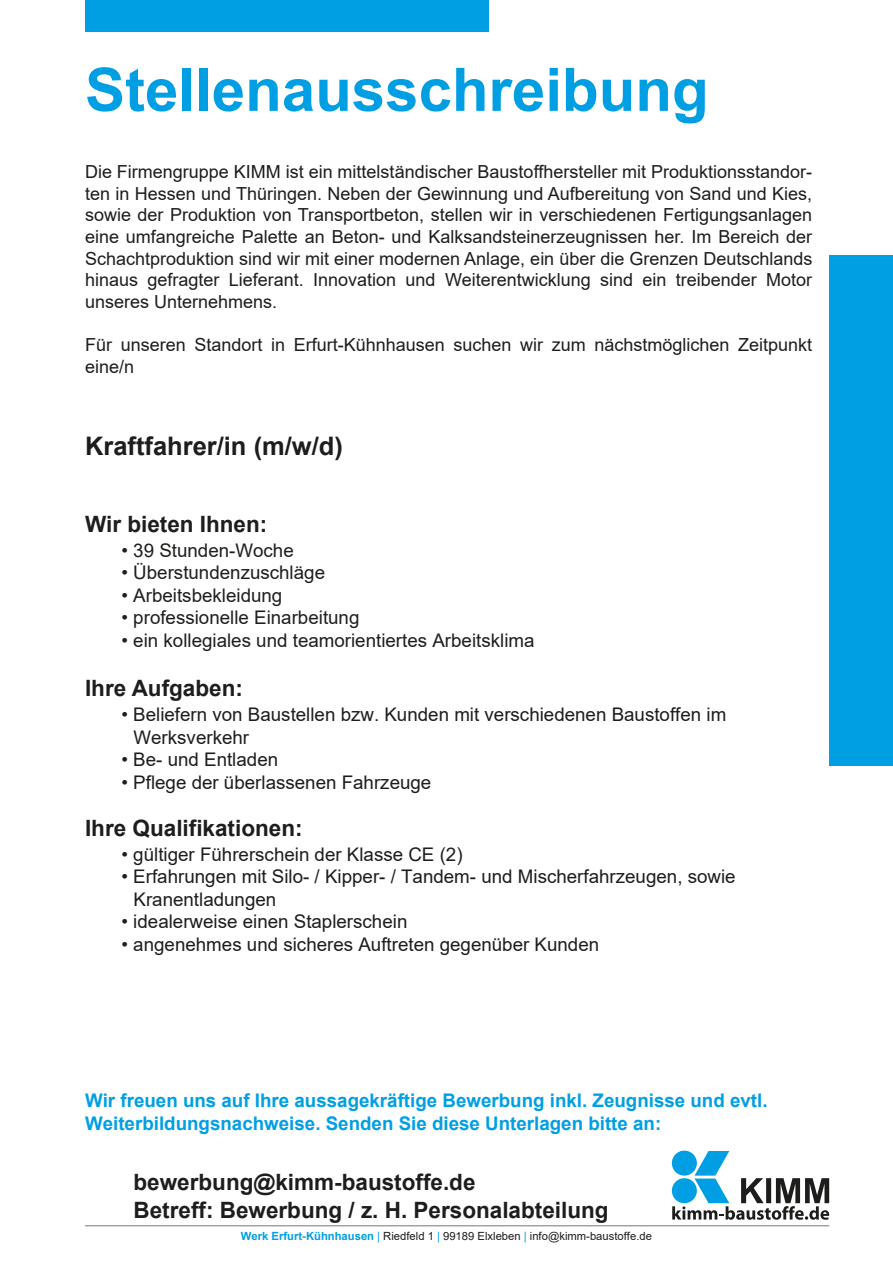
<style>
.page{position:relative;width:893px;height:1263px;background:#fff}
.page>*{position:absolute;margin:0;border:0;box-sizing:border-box;transform-origin:0 0}
.t1{font:700 60px "Arial";color:#009fe3}
.t2{font:700 25.5px "Arial";color:#1d1d1b}
.t3{font:700 22.5px/28.2px "Arial";color:#1d1d1b}
.t4{font:700 22.5px "Arial";color:#1e1e1c}
.t5{font:18.75px "Arial";color:#1d1d1b}
.t6{font:18.75px "Arial";color:#1e1e1c}
.t7{font:700 18.75px/22.5px "Arial";color:#009fe3}
.t8{font:18px/21.6px "Arial";color:#1d1d1b;text-align:justify}
.t9{font:11.25px "Arial";color:#1d1d1b}
.s1{font-weight:700;color:#009fe3}
.s2{color:#009fe3}
</style>
<div class="page">
<div style="left:829px;top:255px;width:64px;height:510px;background:#009fe3"></div>
<hr style="left:85px;top:1225px;width:744px;height:1px;background:#727777">
<div style="left:85px;top:0;width:404px;height:32px;background:#009fe3"></div>
<svg style="left:672px;top:1151px;width:157px;height:69px"></svg>
<h1 class="t1" style="left:85px;top:47px;width:625px">Stellenausschreibung</h1>
<p class="t8" style="left:85px;top:161px;width:729px">Die Firmengruppe KIMM ist ein mittelständischer Baustoffhersteller mit Produktionsstandor&shy;ten in Hessen und Thüringen. Neben der Gewinnung und Aufbereitung von Sand und Kies, sowie der Produktion von Transportbeton, stellen wir in verschiedenen Fertigungsanlagen eine umfangreiche Palette an Beton- und Kalksandsteinerzeugnissen her. Im Bereich der Schachtproduktion sind wir mit einer modernen Anlage, ein über die Grenzen Deutschlands hinaus gefragter Lieferant. Innovation und Weiterentwicklung sind ein treibender Motor unseres Unternehmens.</p>
<p class="t8" style="left:85px;top:334px;width:729px">Für unseren Standort in Erfurt-Kühnhausen suchen wir zum nächstmöglichen Zeitpunkt eine/n</p>
<h2 class="t2" style="left:85px;top:428px;width:259px">Kraftfahrer/in (m/w/d)</h2>
<p class="t4" style="left:85px;top:508px;width:184px">Wir bieten Ihnen:</p>
<p class="t6" style="left:122px;top:537px;width:174px">• 39 Stunden-Woche</p>
<p class="t6" style="left:122px;top:560px;width:205px">• Überstundenzuschläge</p>
<p class="t6" style="left:122px;top:582px;width:162px">• Arbeitsbekleidung</p>
<p class="t6" style="left:122px;top:605px;width:239px">• professionelle Einarbeitung</p>
<p class="t6" style="left:122px;top:627px;width:414px">• ein kollegiales und teamorientiertes Arbeitsklima</p>
<p class="t3" style="left:85px;top:675px;width:159px">Ihre Aufgaben:</p>
<p class="t5" style="left:134px;top:725px;width:117px">Werksverkehr</p>
<p class="t5" style="left:122px;top:702px;width:606px">• Beliefern von Baustellen bzw. Kunden mit verschiedenen Baustoffen im</p>
<p class="t5" style="left:122px;top:747px;width:158px">• Be- und Entladen</p>
<p class="t5" style="left:122px;top:769px;width:311px">• Pflege der überlassenen Fahrzeuge</p>
<p class="t3" style="left:85px;top:814px;width:219px">Ihre Qualifikationen:</p>
<p class="t5" style="left:122px;top:841px;width:343px">• gültiger Führerschein der Klasse CE (2)</p>
<p class="t5" style="left:122px;top:864px;width:616px">• Erfahrungen mit Silo- / Kipper- / Tandem- und Mischerfahrzeugen, sowie</p>
<p class="t5" style="left:122px;top:909px;width:287px">• idealerweise einen Staplerschein</p>
<p class="t5" style="left:122px;top:931px;width:479px">• angenehmes und sicheres Auftreten gegenüber Kunden</p>
<p class="t5" style="left:134px;top:886px;width:144px">Kranentladungen</p>
<p class="t7" style="left:85px;top:1090px;width:684px">Wir freuen uns auf Ihre aussagekräftige Bewerbung inkl. Zeugnisse und evtl.<br>Weiterbildungsnachweise. Senden Sie diese Unterlagen bitte an:</p>
<p class="t3" style="left:134px;top:1168px;width:477px">bewerbung@kimm-baustoffe.de<br>Betreff: Bewerbung / z. H. Personalabteilung</p>
<p class="t9" style="left:241px;top:1228px;width:412px"><span class="s1">Werk Erfurt-Kühnhausen</span> <span class="s2">|</span> Riedfeld 1 <span class="s2">|</span> 99189 Elxleben <span class="s2">|</span> info@kimm-baustoffe.de</p>
</div>
